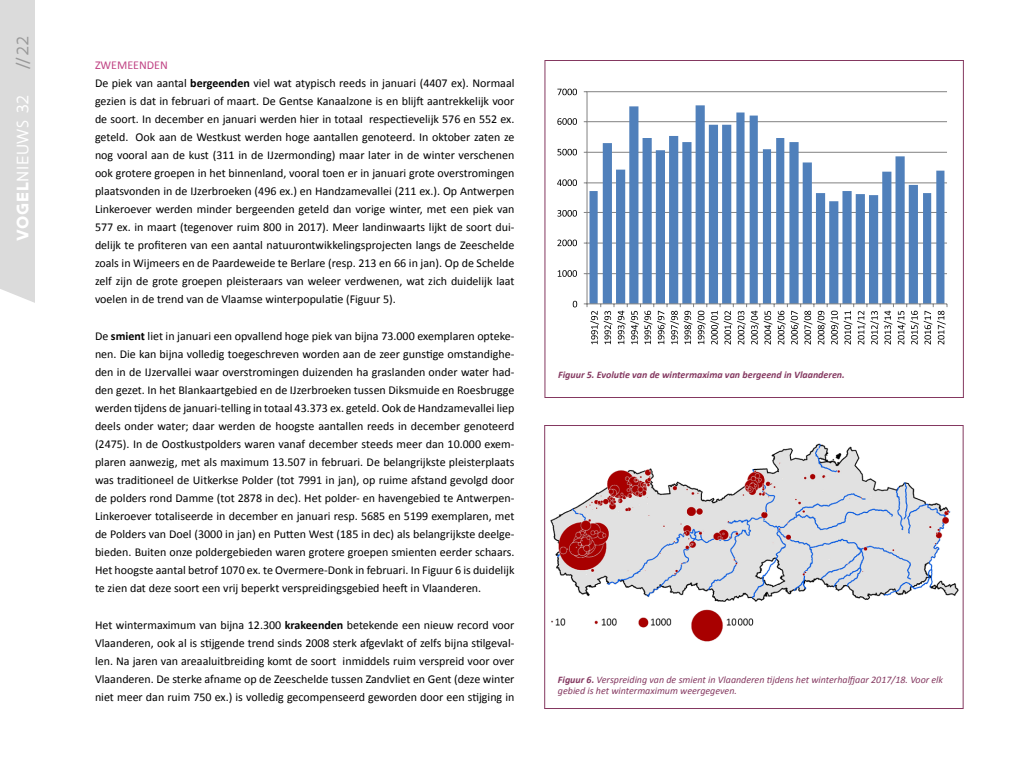
<style>
.page{position:relative;width:1024px;height:768px;background:#fff}
.page>*{position:absolute;margin:0;border:0;box-sizing:border-box;transform-origin:0 0}
.t1{font:18px "Flanders Art Sans";letter-spacing:.05em;color:#fff}
.t2{font:18px "Flanders Art Sans";color:#999}
.BODY{font:12px/18px "Calibri";color:#000;text-align:justify}
.subtitel_2_corr{font:12px "Calibri";color:#c04384}
.ondertekst{font:italic 10px/11.5px "Calibri";color:#843860}
.ondertekst-2{font:italic 700 10px "Calibri";color:#843860}
.s1{font-weight:700}
</style>
<div class="page">
<div style="left:0;top:0;width:35px;height:303px;background:#dbdbdb"></div>
<div style="left:544px;top:60px;width:420px;height:338px;border:1px solid #843860"></div>
<hr style="left:587px;top:91px;width:360px;height:1px;background:#848484">
<hr style="left:587px;top:121px;width:360px;height:1px;background:#848484">
<hr style="left:587px;top:152px;width:360px;height:1px;background:#848484">
<hr style="left:587px;top:182px;width:360px;height:1px;background:#848484">
<hr style="left:587px;top:212px;width:360px;height:1px;background:#848484">
<hr style="left:587px;top:243px;width:360px;height:1px;background:#848484">
<hr style="left:587px;top:273px;width:360px;height:1px;background:#848484">
<svg style="left:590px;top:105px;width:354px;height:198px"></svg>
<hr style="left:587px;top:92px;width:1px;height:212px;background:#848484">
<svg style="left:573px;top:301px;width:4px;height:6px"></svg>
<svg style="left:558px;top:270px;width:19px;height:7px"></svg>
<svg style="left:557px;top:240px;width:20px;height:6px"></svg>
<svg style="left:557px;top:210px;width:20px;height:7px"></svg>
<svg style="left:557px;top:179px;width:20px;height:7px"></svg>
<svg style="left:557px;top:149px;width:20px;height:6px"></svg>
<svg style="left:557px;top:118px;width:20px;height:7px"></svg>
<svg style="left:557px;top:89px;width:20px;height:6px"></svg>
<svg style="left:584px;top:303px;width:364px;height:41px"></svg>
<div style="left:544px;top:425px;width:420px;height:284px;border:1px solid #843860"></div>
<img style="left:550px;top:443px;width:409px;height:199px">
<h1 class="t2" style="left:12px;top:70px;width:35px;rotate:-90deg">// 22</h1>
<h1 class="t1" style="left:12px;top:241px;width:147px;rotate:-90deg"><span class="s1">VOGEL</span>NIEUWS 32</h1>
<p class="subtitel_2_corr" style="left:95px;top:57px;width:74px">ZWEMEENDEN</p>
<p class="BODY" style="left:95px;top:74px;width:421px">De piek van aantal <span class="s1">bergeenden</span> viel wat atypisch reeds in januari (4407 ex). Normaal gezien is dat in februari of maart. De Gentse Kanaalzone is en blijft aantrekkelijk voor de soort. In december en januari werden hier in totaal respectievelijk 576 en 552 ex. geteld. Ook aan de Westkust werden hoge aantallen genoteerd. In oktober zaten ze nog vooral aan de kust (311 in de IJzermonding) maar later in de winter verschenen ook grotere groepen in het binnenland, vooral toen er in januari grote overstromingen plaatsvonden in de IJzerbroeken (496 ex.) en Handzamevallei (211 ex.). Op Antwerpen Linkeroever werden minder bergeenden geteld dan vorige winter, met een piek van 577 ex. in maart (tegenover ruim 800 in 2017). Meer landinwaarts lijkt de soort dui&shy;delijk te profiteren van een aantal natuurontwikkelingsprojecten langs de Zeeschelde zoals in Wijmeers en de Paardeweide te Berlare (resp. 213 en 66 in jan). Op de Schelde zelf zijn de grote groepen pleisteraars van weleer verdwenen, wat zich duidelijk laat voelen in de trend van de Vlaamse winterpopulatie (Figuur 5).</p>
<p class="BODY" style="left:95px;top:327px;width:421px">De <span class="s1">smient</span> liet in januari een opvallend hoge piek van bijna 73.000 exemplaren opteke&shy;nen. Die kan bijna volledig toegeschreven worden aan de zeer gunstige omstandighe&shy;den in de IJzervallei waar overstromingen duizenden ha graslanden onder water had&shy;den gezet. In het Blankaartgebied en de IJzerbroeken tussen Diksmuide en Roesbrugge werden tijdens de januari-telling in totaal 43.373 ex. geteld. Ook de Handzamevallei liep deels onder water; daar werden de hoogste aantallen reeds in december genoteerd (2475). In de Oostkustpolders waren vanaf december steeds meer dan 10.000 exem&shy;plaren aanwezig, met als maximum 13.507 in februari. De belangrijkste pleisterplaats was traditioneel de Uitkerkse Polder (tot 7991 in jan), op ruime afstand gevolgd door de polders rond Damme (tot 2878 in dec). Het polder- en havengebied te Antwerpen-Linkeroever totaliseerde in december en januari resp. 5685 en 5199 exemplaren, met de Polders van Doel (3000 in jan) en Putten West (185 in dec) als belangrijkste deelge&shy;bieden. Buiten onze poldergebieden waren grotere groepen smienten eerder schaars.<br>Het hoogste aantal betrof 1070 ex. te Overmere-Donk in februari. In Figuur 6 is duidelijk te zien dat deze soort een vrij beperkt verspreidingsgebied heeft in Vlaanderen.</p>
<p class="BODY" style="left:95px;top:616px;width:421px">Het wintermaximum van bijna 12.300 <span class="s1">krakeenden</span> betekende een nieuw record voor Vlaanderen, ook al is stijgende trend sinds 2008 sterk afgevlakt of zelfs bijna stilgeval&shy;len. Na jaren van areaaluitbreiding komt de soort inmiddels ruim verspreid voor over Vlaanderen. De sterke afname op de Zeeschelde tussen Zandvliet en Gent (deze winter niet meer dan ruim 750 ex.) is volledig gecompenseerd geworden door een stijging in</p>
<p class="ondertekst-2" style="left:558px;top:368px;width:288px">Figuur 5. Evolutie van de wintermaxima van bergeend in Vlaanderen.</p>
<p class="ondertekst" style="left:558px;top:673px;width:387px"><span class="s1">Figuur 6.</span> Verspreiding van de smient in Vlaanderen tijdens het winterhalfjaar 2017/18. Voor elk gebied is het wintermaximum weergegeven.</p>
</div>
